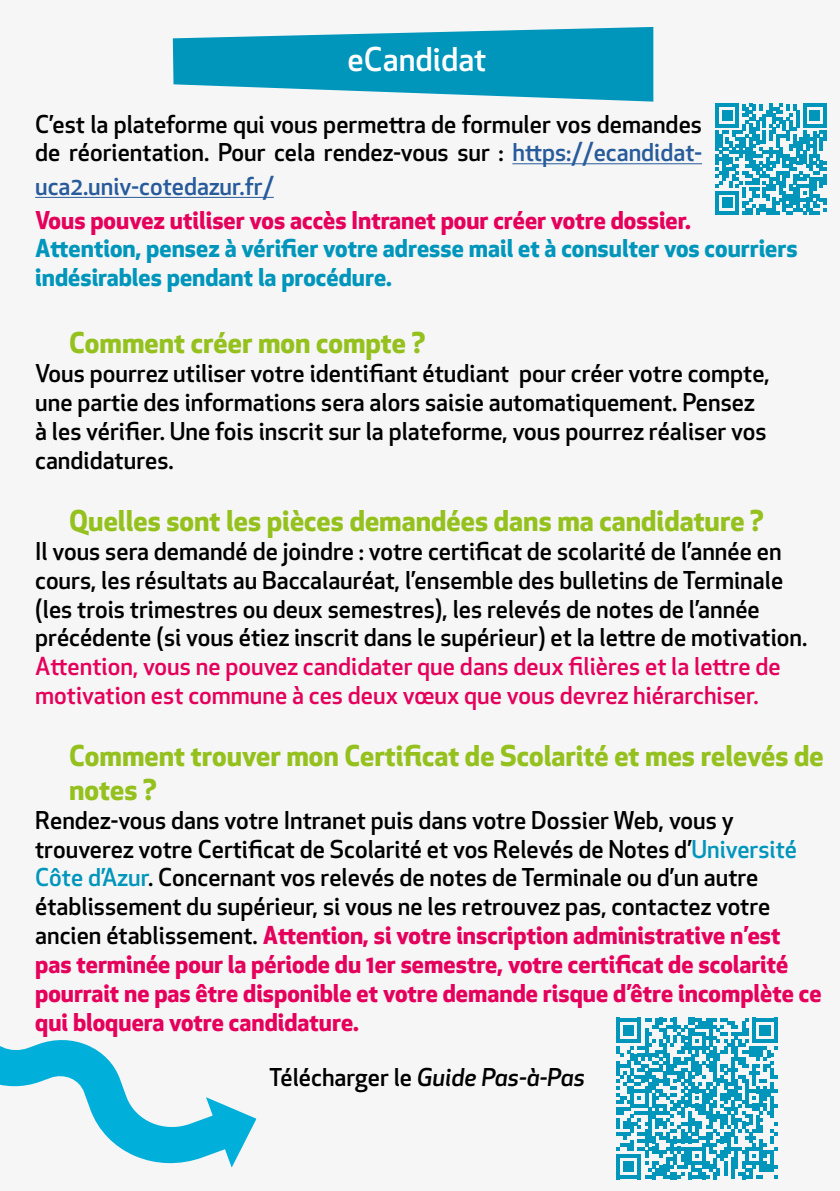
<style>
.page{position:relative;width:840px;height:1191px;background:#fff}
.page>*{position:absolute;margin:0;border:0;box-sizing:border-box;transform-origin:0 0}
.t1{font:500 32px "Apex New";color:#fff}
.t2{font:700 28px/33.6px "Apex New";color:#95c11f}
.t3{font:500 24px/28.8px "Apex New";color:#000}
.t4{font:500 24px/28.8px "Apex New";color:#e5005b}
.t5{font:700 24px/28.8px "Apex New";color:#0096bc}
.t6{font:700 24px "Apex New";color:#e5005b}
.t7{font:italic 500 24px "Apex New";color:#000}
.t8{font:500 24px "Apex New";color:#275b9b}
.s1{color:#275b9b}
.s2{color:#0096bc}
.s3{font-weight:700;color:#e5005b}
.s4{font-style:normal}
</style>
<div class="page">
<div style="left:0;top:0;width:839px;height:1191px;background:#f6f6f6"></div>
<hr style="left:512px;top:163px;width:189px;height:1px;background:#275b9b">
<hr style="left:35px;top:197px;width:239px;height:1px;background:#275b9b">
<svg style="left:173px;top:27px;width:480px;height:75px"></svg>
<svg style="left:715px;top:104px;width:111px;height:111px"></svg>
<svg style="left:0;top:1040px;width:256px;height:127px"></svg>
<svg style="left:616px;top:1017px;width:161px;height:162px"></svg>
<h1 class="t1" style="left:347px;top:38px;width:140px">eCandidat</h1>
<p class="t3" style="left:35px;top:109px;width:668px">C’est la plateforme qui vous permettra de formuler vos demandes de réorientation. Pour cela rendez-vous sur : <span class="s1">https://ecandidat-</span></p>
<p class="t8" style="left:35px;top:170px;width:240px">uca2.univ-cotedazur.fr/</p>
<p class="t6" style="left:35px;top:202px;width:657px">Vous pouvez utiliser vos accès Intranet pour créer votre dossier.</p>
<p class="t5" style="left:35px;top:233px;width:763px">Attention, pensez à vérifier votre adresse mail et à consulter vos courriers indésirables pendant la procédure.</p>
<p class="t2" style="left:69px;top:325px;width:357px">Comment créer mon compte ?</p>
<p class="t3" style="left:35px;top:359px;width:735px">Vous pourrez utiliser votre identifiant étudiant pour créer votre compte, une partie des informations sera alors saisie automatiquement. Pensez à les vérifier. Une fois inscrit sur la plateforme, vous pourrez réaliser vos candidatures.</p>
<p class="t2" style="left:69px;top:503px;width:695px">Quelles sont les pièces demandées dans ma candidature ?</p>
<p class="t3" style="left:35px;top:536px;width:773px">Il vous sera demandé de joindre : votre certificat de scolarité de l’année en cours, les résultats au Baccalauréat, l’ensemble des bulletins de Terminale (les trois trimestres ou deux semestres), les relevés de notes de l’année précédente (si vous étiez inscrit dans le supérieur) et la lettre de motivation.</p>
<p class="t4" style="left:35px;top:651px;width:746px">Attention, vous ne pouvez candidater que dans deux filières et la lettre de motivation est commune à ces deux vœux que vous devrez hiérarchiser.</p>
<p class="t2" style="left:69px;top:738px;width:755px">Comment trouver mon Certificat de Scolarité et mes relevés de notes ?</p>
<p class="t3" style="left:35px;top:805px;width:787px">Rendez-vous dans votre Intranet puis dans votre Dossier Web, vous y trouverez votre Certificat de Scolarité et vos Relevés de Notes d’<span class="s2">Université Côte d’Azur</span>. Concernant vos relevés de notes de Terminale ou d’un autre établissement du supérieur, si vous ne les retrouvez pas, contactez votre ancien établissement. <span class="s3">Attention, si votre inscription administrative n’est pas terminée pour la période du 1er semestre, votre certificat de scolarité pourrait ne pas être disponible et votre demande risque d’être incomplète ce qui bloquera votre candidature.</span></p>
<p class="t7" style="left:269px;top:1061px;width:317px"><span class="s4">Télécharger le</span> Guide Pas-à-Pas</p>
</div>
